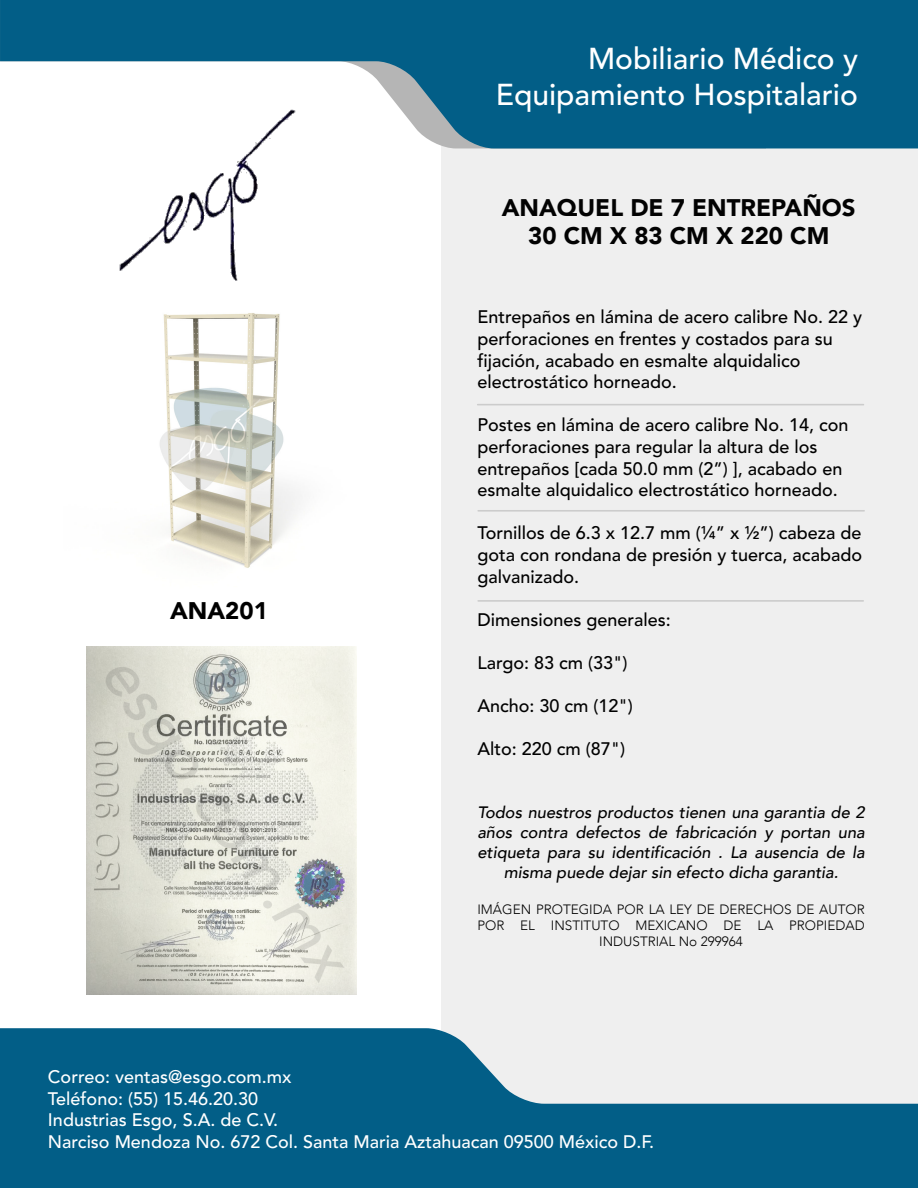
<style>
.page{position:relative;width:918px;height:1188px;background:#fff}
.page>*{position:absolute;margin:0;border:0;box-sizing:border-box;transform-origin:0 0}
.t1{font:500 30px/36px "Avenir";color:#fff;text-align:right}
.t2{font:900 24px/28.8px "Avenir";color:#020202;text-align:center}
.t3{font:900 24px "Avenir";color:#000}
.t4{font:500 18px/21.6px "Avenir";color:#000}
.t5{font:500 18px/21.6px "Avenir";color:#fff}
.t6{font:italic 500 16.5px/19.8px "Avenir";color:#000;text-align:center}
.t7{font:300 13.5px/16.2px "Avenir";color:#000;text-align:center}
</style>
<div class="page">
<div style="left:441px;top:148px;width:477px;height:880px;background:#efefef"></div>
<svg style="left:0;top:1028px;width:918px;height:160px;fill:#025e87"></svg>
<svg style="left:0;top:0;width:918px;height:148px;fill:#025e87"></svg>
<img style="left:77px;top:99px;width:266px;height:182px">
<svg style="left:477px;top:404px;width:387px;height:1px"></svg>
<svg style="left:477px;top:510px;width:388px;height:2px"></svg>
<svg style="left:477px;top:600px;width:387px;height:2px"></svg>
<img style="left:86px;top:647px;width:271px;height:347px">
<img style="left:160px;top:313px;width:142px;height:255px">
<h1 class="t1" style="left:496px;top:41px;width:364px">Mobiliario Médico y<br>Equipamiento Hospitalario</h1>
<h2 class="t3" style="left:170px;top:590px;width:99px">ANA201</h2>
<h2 class="t2" style="left:502px;top:192px;width:355px">ANAQUEL DE 7 ENTREPAÑOS<br>30 CM X 83 CM X 220 CM</h2>
<p class="t4" style="left:477px;top:307px;width:386px">Entrepaños en lámina de acero calibre No. 22 y perforaciones en frentes y costados para su fijación, acabado en esmalte alquidalico electrostático horneado.</p>
<p class="t4" style="left:477px;top:415px;width:373px">Postes en lámina de acero calibre No. 14, con perforaciones para regular la altura de los entrepaños [cada 50.0 mm (2”) ], acabado en esmalte alquidalico electrostático horneado.</p>
<p class="t4" style="left:477px;top:523px;width:386px;text-align:justify">Tornillos de 6.3 x 12.7 mm (¼” x ½”) cabeza de gota con rondana de presión y tuerca, acabado galvanizado.</p>
<p class="t4" style="left:477px;top:609px;width:195px">Dimensiones generales:</p>
<p class="t4" style="left:477px;top:653px;width:152px">Largo: 83 cm (33")</p>
<p class="t4" style="left:477px;top:696px;width:157px">Ancho: 30 cm (12")</p>
<p class="t4" style="left:477px;top:739px;width:149px">Alto: 220 cm (87")</p>
<p class="t6" style="left:477px;top:803px;width:389px">Todos nuestros productos tienen una garantia de 2 años contra defectos de fabricación y portan una etiqueta para su identificación . La ausencia de la misma puede dejar sin efecto dicha garantia.</p>
<p class="t7" style="left:477px;top:901px;width:389px">IMÁGEN PROTEGIDA POR LA LEY DE DERECHOS DE AUTOR<br>POR EL INSTITUTO MEXICANO DE LA PROPIEDAD<br>INDUSTRIAL No 299964</p>
<p class="t5" style="left:48px;top:1067px;width:608px">Correo: ventas@esgo.com.mx<br>Teléfono: (55) 15.46.20.30<br>Industrias Esgo, S.A. de C.V.<br>Narciso Mendoza No. 672 Col. Santa Maria Aztahuacan 09500 México D.F.</p>
</div>
